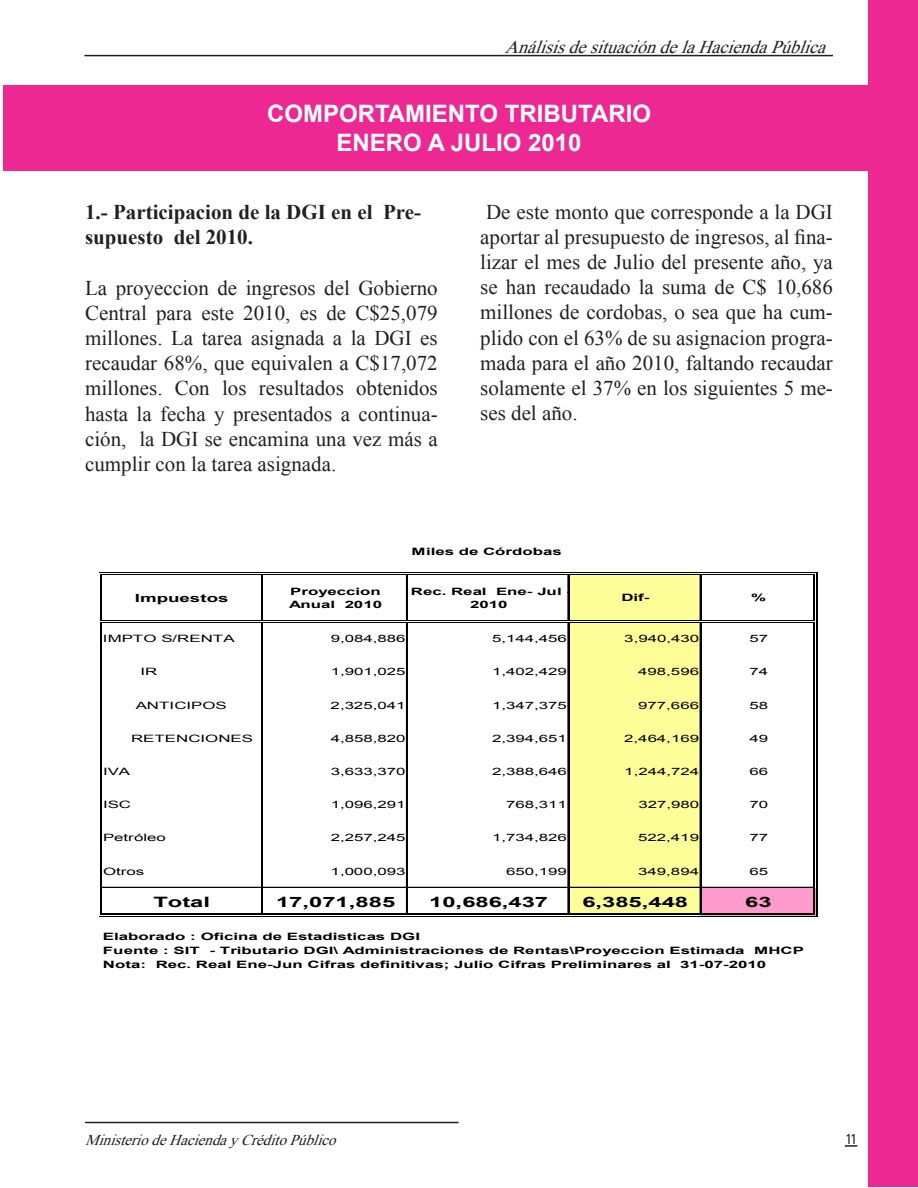
<style>
.page{position:relative;width:918px;height:1188px;background:#fff}
.page>*{position:absolute;margin:0;border:0;box-sizing:border-box;transform-origin:0 0}
.t1{font:700 24px "Arial";color:#fff}
.t2{font:21px/25.2px "Times New Roman";color:#231f20;text-align:justify}
.t3{font:700 21px/25.2px "Times New Roman";color:#231f20}
.t4{font:italic 18px "Times New Roman";color:#231f20}
.t5{font:18px "Tunga";color:#231f20}
.t6{font:italic 15px "Times New Roman";color:#231f20}
.t7{font:700 14.25px "Arial";color:#000;scale:1.66 1}
.t8{font:700 11.25px "Arial";color:#000;scale:1.66 1}
.t9{font:10.2px "Arial";color:#000;scale:1.66 1}
.t10{font:700 10.2px/13px "Arial";color:#000;scale:1.66 1}
</style>
<div class="page">
<hr style="left:84px;top:55px;width:749px;height:1px;background:#231f20">
<div style="left:869px;top:0;width:49px;height:1186px;background:#ed2893"></div>
<hr style="left:85px;top:1122px;width:374px;height:1px;background:#231f20">
<svg style="left:845px;top:1145px;width:12px;height:2px"></svg>
<div style="left:4px;top:85px;width:868px;height:85px;background:#ed2893"></div>
<div style="left:569px;top:573px;width:132px;height:342px;background:#ffff9a"></div>
<div style="left:701px;top:888px;width:115px;height:27px;background:#ff9acc"></div>
<hr style="left:101px;top:575px;width:1px;height:45px;background:#000">
<hr style="left:261px;top:575px;width:1px;height:45px;background:#000">
<hr style="left:262px;top:575px;width:1px;height:45px;background:#000">
<hr style="left:406px;top:575px;width:1px;height:45px;background:#000">
<hr style="left:407px;top:575px;width:1px;height:45px;background:#000">
<hr style="left:568px;top:575px;width:2px;height:45px;background:#000">
<hr style="left:700px;top:575px;width:2px;height:45px;background:#000">
<hr style="left:813px;top:575px;width:2px;height:45px;background:#000">
<hr style="left:816px;top:575px;width:2px;height:45px;background:#000">
<hr style="left:101px;top:623px;width:1px;height:291px;background:#000">
<hr style="left:261px;top:623px;width:1px;height:291px;background:#000">
<hr style="left:262px;top:623px;width:1px;height:291px;background:#000">
<hr style="left:406px;top:623px;width:1px;height:291px;background:#000">
<hr style="left:407px;top:623px;width:1px;height:291px;background:#000">
<hr style="left:568px;top:623px;width:2px;height:291px;background:#000">
<hr style="left:700px;top:623px;width:2px;height:291px;background:#000">
<hr style="left:813px;top:623px;width:2px;height:291px;background:#000">
<hr style="left:816px;top:623px;width:2px;height:291px;background:#000">
<hr style="left:102px;top:572px;width:716px;height:1px;background:#000">
<hr style="left:102px;top:574px;width:711px;height:1px;background:#000">
<hr style="left:102px;top:620px;width:713px;height:1px;background:#000">
<hr style="left:102px;top:622px;width:711px;height:1px;background:#000">
<hr style="left:102px;top:887px;width:711px;height:1px;background:#000">
<svg style="left:813px;top:914px;width:5px;height:3px"></svg>
<hr style="left:102px;top:914px;width:713px;height:1px;background:#000">
<hr style="left:102px;top:916px;width:711px;height:1px;background:#000">
<p class="t4" style="left:505px;top:35px;width:330px">AnálisisdesituacióndelaHaciendaPública</p>
<p class="t1" style="left:267px;top:98px;width:385px">COMPORTAMIENTO TRIBUTARIO</p>
<p class="t1" style="left:337px;top:127px;width:246px">ENERO A JULIO 2010</p>
<p class="t3" style="left:85px;top:199px;width:338px">1.- Participacion de la DGI en el Pre&shy;supuesto del 2010.</p>
<p class="t2" style="left:85px;top:275px;width:354px">La proyeccion de ingresos del Gobierno Central para este 2010, es de C$25,079 millones. La tarea asignada a la DGI es recaudar 68%, que equivalen a C$17,072 millones. Con los resultados obtenidos hasta la fecha y presentados a continua&shy;ción, la DGI se encamina una vez más a cumplir con la tarea asignada.</p>
<p class="t2" style="left:480px;top:199px;width:354px">De este monto que corresponde a la DGI aportar al presupuesto de ingresos, al fina&shy;lizar el mes de Julio del presente año, ya se han recaudado la suma de C$ 10,686 millones de cordobas, o sea que ha cum&shy;plido con el 63% de su asignacion progra&shy;mada para el año 2010, faltando recaudar solamente el 37% en los siguientes 5 me&shy;ses del año.</p>
<p class="t10" style="left:412px;top:545px;width:92px">Miles de Córdobas</p>
<p class="t8" style="left:135px;top:590px;width:58px">Impuestos</p>
<p class="t10" style="left:289px;top:585px;width:58px">Proyeccion<br>Anual 2010</p>
<p class="t10" style="left:411px;top:585px;width:99px;text-align:center">Rec. Real Ene- Jul -<br>2010</p>
<p class="t10" style="left:621px;top:592px;width:18px">Dif-</p>
<p class="t10" style="left:751px;top:592px;width:11px">%</p>
<p class="t9" style="left:103px;top:632px;width:81px">IMPTO S/RENTA</p>
<p class="t9" style="left:331px;top:632px;width:47px">9,084,886</p>
<p class="t9" style="left:492px;top:632px;width:47px">5,144,456</p>
<p class="t9" style="left:624px;top:632px;width:47px">3,940,430</p>
<p class="t9" style="left:750px;top:632px;width:13px">57</p>
<p class="t9" style="left:140px;top:665px;width:12px">IR</p>
<p class="t9" style="left:331px;top:665px;width:47px">1,901,025</p>
<p class="t9" style="left:492px;top:665px;width:47px">1,402,429</p>
<p class="t9" style="left:638px;top:665px;width:38px">498,596</p>
<p class="t9" style="left:749px;top:665px;width:13px">74</p>
<p class="t9" style="left:136px;top:698px;width:56px">ANTICIPOS</p>
<p class="t9" style="left:331px;top:698px;width:47px">2,325,041</p>
<p class="t9" style="left:492px;top:698px;width:47px">1,347,375</p>
<p class="t9" style="left:638px;top:698px;width:38px">977,666</p>
<p class="t9" style="left:749px;top:698px;width:13px">58</p>
<p class="t9" style="left:131px;top:732px;width:75px">RETENCIONES</p>
<p class="t9" style="left:331px;top:732px;width:47px">4,858,820</p>
<p class="t9" style="left:492px;top:732px;width:47px">2,394,651</p>
<p class="t9" style="left:624px;top:732px;width:47px">2,464,169</p>
<p class="t9" style="left:749px;top:732px;width:13px">49</p>
<p class="t9" style="left:103px;top:765px;width:18px">IVA</p>
<p class="t9" style="left:331px;top:765px;width:47px">3,633,370</p>
<p class="t9" style="left:492px;top:765px;width:47px">2,388,646</p>
<p class="t9" style="left:624px;top:765px;width:47px">1,244,724</p>
<p class="t9" style="left:750px;top:765px;width:13px">66</p>
<p class="t9" style="left:103px;top:798px;width:18px">ISC</p>
<p class="t9" style="left:331px;top:798px;width:47px">1,096,291</p>
<p class="t9" style="left:506px;top:798px;width:38px">768,311</p>
<p class="t9" style="left:638px;top:798px;width:38px">327,980</p>
<p class="t9" style="left:750px;top:798px;width:13px">70</p>
<p class="t9" style="left:103px;top:831px;width:39px">Petróleo</p>
<p class="t9" style="left:331px;top:831px;width:47px">2,257,245</p>
<p class="t9" style="left:492px;top:831px;width:47px">1,734,826</p>
<p class="t9" style="left:638px;top:831px;width:38px">522,419</p>
<p class="t9" style="left:749px;top:831px;width:13px">77</p>
<p class="t9" style="left:103px;top:864px;width:26px">Otros</p>
<p class="t9" style="left:331px;top:864px;width:47px">1,000,093</p>
<p class="t9" style="left:506px;top:864px;width:38px">650,199</p>
<p class="t9" style="left:638px;top:864px;width:38px">349,894</p>
<p class="t9" style="left:749px;top:864px;width:13px">65</p>
<p class="t7" style="left:153px;top:892px;width:36px">Total</p>
<p class="t7" style="left:276px;top:892px;width:73px">17,071,885</p>
<p class="t7" style="left:429px;top:892px;width:73px">10,686,437</p>
<p class="t7" style="left:582px;top:892px;width:65px">6,385,448</p>
<p class="t7" style="left:745px;top:892px;width:17px">63</p>
<p class="t10" style="left:103px;top:930px;width:424px;line-height:13.6px">Elaborado : Oficina de Estadisticas DGI<br>Fuente : SIT - Tributario DGI\ Administraciones de Rentas\Proyeccion Estimada MHCP<br>Nota: Rec. Real Ene-Jun Cifras definitivas; Julio Cifras Preliminares al 31-07-2010</p>
<p class="t6" style="left:85px;top:1130px;width:259px">MinisteriodeHaciendayCréditoPúblico</p>
<p class="t5" style="left:846px;top:1128px;width:11px">11</p>
</div>
